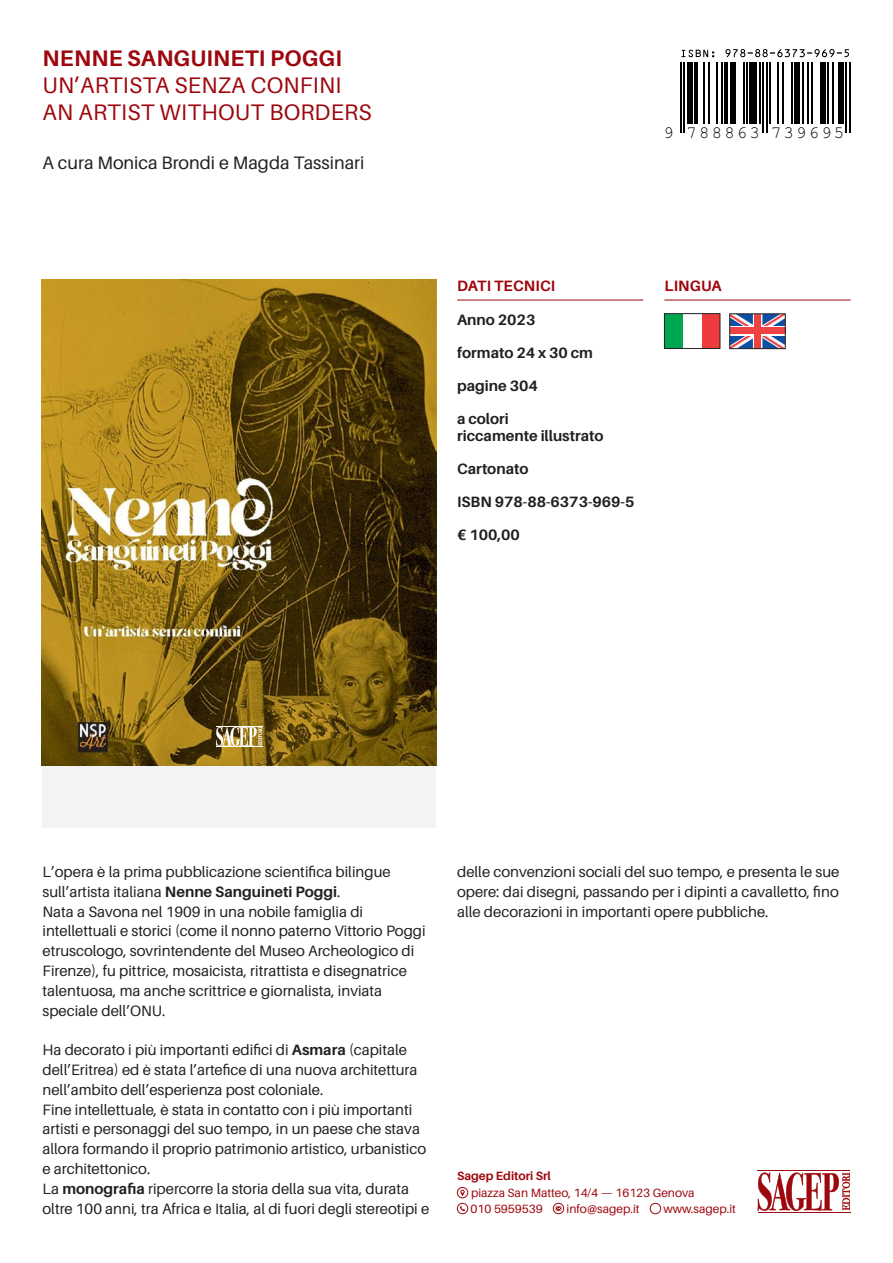
<style>
.page{position:relative;width:893px;height:1263px;background:#fff}
.page>*{position:absolute;margin:0;border:0;box-sizing:border-box;transform-origin:0 0}
.Sottotitolo{font:22.5px "Aileron";letter-spacing:.01em;color:#9d070d}
.Titolo{font:700 22.5px "Aileron";letter-spacing:.01em;color:#9d070d}
.autore_curatore{font:18px "Aileron";color:#231f20}
.t1{font:17.25px "Helvetica";letter-spacing:.13em;color:#000}
.Testo{font:15px/19.8px "Aileron";color:#231f20}
.Dati_tecnici{font:700 15px "Aileron";color:#231f20}
.t2{font:700 15px "Aileron";letter-spacing:.01em;color:#9d070d}
.t3{font:12px/16.6px "Aileron";color:#9d070d}
.t4{font:700 12px "Aileron";color:#9d070d}
.s1{font-weight:700}
</style>
<div class="page">
<svg style="left:757px;top:1172px;width:93px;height:39px"></svg>
<hr style="left:757px;top:1170px;width:93px;height:1px;background:#9d070d">
<hr style="left:758px;top:1212px;width:92px;height:1px;background:#9d070d">
<hr style="left:457px;top:300px;width:186px;height:1px;background:#9d070d">
<div style="left:664px;top:314px;width:56px;height:34px;background:#00a54f"></div>
<div style="left:693px;top:314px;width:27px;height:34px;background:#ee3b3d"></div>
<div style="left:683px;top:314px;width:19px;height:34px;background:#fff"></div>
<div style="left:664px;top:313px;width:56px;height:36px;border:1px solid #231f20"></div>
<hr style="left:664px;top:300px;width:186px;height:1px;background:#9d070d">
<svg style="left:460px;top:1189px;width:5px;height:7px"></svg>
<div style="left:457px;top:1187px;width:11px;height:11px;border:1px solid #9d070d;border-radius:50%"></div>
<svg style="left:460px;top:1206px;width:5px;height:5px"></svg>
<div style="left:457px;top:1203px;width:11px;height:11px;border:1px solid #9d070d;border-radius:50%"></div>
<svg style="left:556px;top:1206px;width:5px;height:5px"></svg>
<div style="left:553px;top:1203px;width:11px;height:11px;border:1px solid #9d070d;border-radius:50%"></div>
<div style="left:650px;top:1203px;width:11px;height:11px;border:1px solid #9d070d;border-radius:50%"></div>
<div style="left:43px;top:280px;width:393px;height:548px;background:#f2f3f4"></div>
<svg style="left:681px;top:50px;width:33px;height:7px"></svg>
<svg style="left:725px;top:49px;width:124px;height:8px"></svg>
<hr style="left:680px;top:62px;width:1px;height:71px;background:#000">
<hr style="left:683px;top:62px;width:2px;height:71px;background:#000">
<div style="left:687px;top:62px;width:5px;height:62px;background:#000"></div>
<hr style="left:694px;top:62px;width:4px;height:62px;background:#000">
<hr style="left:703px;top:62px;width:2px;height:62px;background:#000">
<hr style="left:709px;top:62px;width:1px;height:62px;background:#000">
<hr style="left:716px;top:62px;width:1px;height:62px;background:#000">
<hr style="left:721px;top:62px;width:2px;height:62px;background:#000">
<hr style="left:724px;top:62px;width:4px;height:62px;background:#000">
<div style="left:730px;top:62px;width:5px;height:62px;background:#000"></div>
<hr style="left:743px;top:62px;width:1px;height:62px;background:#000">
<hr style="left:746px;top:62px;width:2px;height:62px;background:#000">
<div style="left:750px;top:62px;width:7px;height:62px;background:#000"></div>
<hr style="left:759px;top:62px;width:2px;height:62px;background:#000">
<hr style="left:762px;top:62px;width:2px;height:71px;background:#000">
<hr style="left:766px;top:62px;width:2px;height:71px;background:#000">
<hr style="left:770px;top:62px;width:1px;height:62px;background:#000">
<hr style="left:777px;top:62px;width:1px;height:62px;background:#000">
<hr style="left:782px;top:62px;width:2px;height:62px;background:#000">
<hr style="left:791px;top:62px;width:2px;height:62px;background:#000">
<div style="left:795px;top:62px;width:5px;height:62px;background:#000"></div>
<hr style="left:802px;top:62px;width:2px;height:62px;background:#000">
<hr style="left:807px;top:62px;width:2px;height:62px;background:#000">
<hr style="left:811px;top:62px;width:2px;height:62px;background:#000">
<div style="left:820px;top:62px;width:5px;height:62px;background:#000"></div>
<hr style="left:827px;top:62px;width:2px;height:62px;background:#000">
<hr style="left:832px;top:62px;width:2px;height:62px;background:#000">
<div style="left:838px;top:62px;width:5px;height:62px;background:#000"></div>
<hr style="left:845px;top:62px;width:2px;height:71px;background:#000">
<hr style="left:849px;top:62px;width:1px;height:71px;background:#000">
<img style="left:42px;top:280px;width:395px;height:486px">
<svg style="left:731px;top:316px;width:52px;height:31px"></svg>
<div style="left:754px;top:314px;width:7px;height:35px;background:#ee4141"></div>
<div style="left:729px;top:314px;width:56px;height:35px;border:1px solid #231f20"></div>
<svg style="left:216px;top:727px;width:46px;height:19px"></svg>
<hr style="left:216px;top:726px;width:46px;height:1px;background:#fff">
<hr style="left:216px;top:747px;width:46px;height:1px;background:#fff">
<p class="Titolo" style="left:43px;top:46px;width:301px">NENNE SANGUINETI POGGI</p>
<p class="Sottotitolo" style="left:43px;top:73px;width:300px">UN’ARTISTA SENZA CONFINI</p>
<p class="Sottotitolo" style="left:43px;top:100px;width:330px">AN ARTIST WITHOUT BORDERS</p>
<p class="autore_curatore" style="left:43px;top:153px;width:323px">A cura Monica Brondi e Magda Tassinari</p>
<p class="t1" style="left:663px;top:122px;width:182px">9 788863 739695</p>
<p class="t2" style="left:457px;top:278px;width:100px">DATI TECNICI</p>
<p class="t2" style="left:664px;top:278px;width:59px">LINGUA</p>
<p class="Dati_tecnici" style="left:457px;top:311px;width:80px">Anno 2023</p>
<p class="Dati_tecnici" style="left:457px;top:344px;width:137px">formato 24 x 30 cm</p>
<p class="Dati_tecnici" style="left:457px;top:377px;width:82px">pagine 304</p>
<p class="Dati_tecnici" style="left:457px;top:410px;width:53px">a colori</p>
<p class="Dati_tecnici" style="left:457px;top:427px;width:148px">riccamente illustrato</p>
<p class="Dati_tecnici" style="left:457px;top:460px;width:73px">Cartonato</p>
<p class="Dati_tecnici" style="left:457px;top:493px;width:179px">ISBN 978-88-6373-969-5</p>
<p class="Dati_tecnici" style="left:457px;top:526px;width:64px">€ 100,00</p>
<p class="Testo" style="left:43px;top:862px;width:350px">L’opera è la prima pubblicazione scientifica bilingue sull’artista italiana <span class="s1">Nenne Sanguineti Poggi</span>.</p>
<p class="Testo" style="left:43px;top:901px;width:385px">Nata a Savona nel 1909 in una nobile famiglia di intellettuali e storici (come il nonno paterno Vittorio Poggi etruscologo, sovrintendente del Museo Archeologico di Firenze), fu pittrice, mosaicista, ritrattista e disegnatrice talentuosa, ma anche scrittrice e giornalista, inviata speciale dell’ONU.</p>
<p class="Testo" style="left:43px;top:1040px;width:376px">Ha decorato i più importanti edifici di <span class="s1">Asmara</span> (capitale dell’Eritrea) ed è stata l’artefice di una nuova architettura nell’ambito dell’esperienza post coloniale.</p>
<p class="Testo" style="left:43px;top:1099px;width:385px">Fine intellettuale, è stata in contatto con i più importanti artisti e personaggi del suo tempo, in un paese che stava allora formando il proprio patrimonio artistico, urbanistico e architettonico.</p>
<p class="Testo" style="left:43px;top:1179px;width:388px">La <span class="s1">monografia</span> ripercorre la storia della sua vita, durata oltre 100 anni, tra Africa e Italia, al di fuori degli stereotipi e</p>
<p class="Testo" style="left:457px;top:862px;width:384px;text-align:justify">delle convenzioni sociali del suo tempo, e presenta le sue opere: dai disegni, passando per i dipinti a cavalletto, fino alle decorazioni in importanti opere pubbliche.</p>
<p class="t4" style="left:457px;top:1169px;width:95px">Sagep Editori Srl</p>
<p class="t3" style="left:470px;top:1184px;width:226px">piazza San Matteo, 14/4 — 16123 Genova<br>010 5959539</p>
<p class="t3" style="left:566px;top:1201px;width:75px">info@sagep.it</p>
<p class="t3" style="left:663px;top:1201px;width:74px">www.sagep.it</p>
</div>
